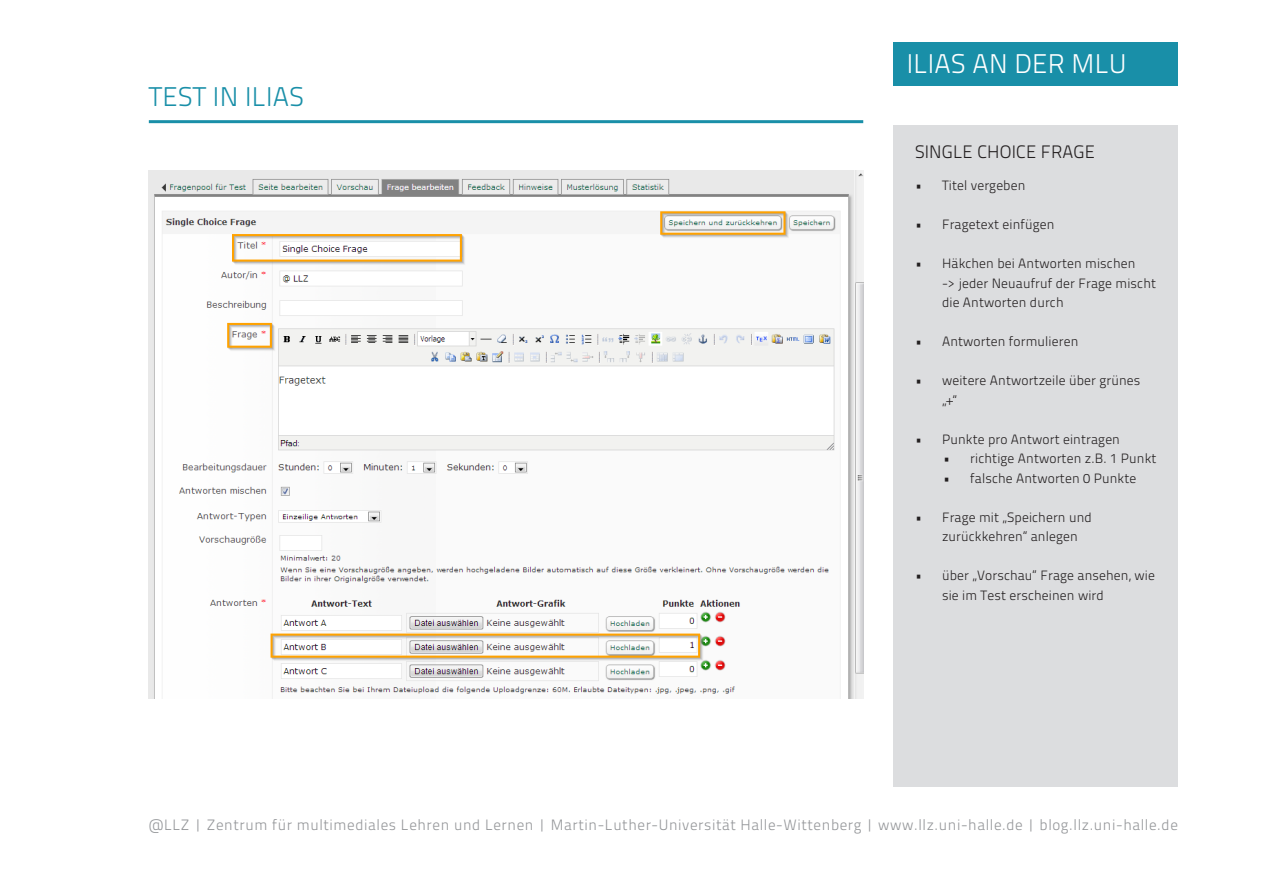
<style>
.page{position:relative;width:1263px;height:893px;background:#fff}
.page>*{position:absolute;margin:0;border:0;box-sizing:border-box;transform-origin:0 0}
.Kategorie-Reiter{font:27px "Titillium Text 25 L 250 wt";letter-spacing:.01em;color:#fff}
.überschrift2{font:27px "Titillium Text 25 L 250 wt";letter-spacing:.01em;color:#198fa8}
.überschrift4_schwarz{font:18px "Titillium Text 25 L 250 wt";letter-spacing:.01em;color:#231f20}
.t1{font:15px "Titillium Text 25 L 250 wt";letter-spacing:.04em;color:#939598}
.t2{font:13.5px/19.5px "Titillium Text 25 L 250 wt";letter-spacing:.01em;color:#231f20}
</style>
<div class="page">
<div style="left:893px;top:43px;width:285px;height:43px;background:#198fa8"></div>
<hr style="left:149px;top:120px;width:714px;height:3px;background:#198fa8">
<div style="left:893px;top:125px;width:285px;height:662px;background:#dcdddf"></div>
<img style="left:149px;top:170px;width:714px;height:528px">
<p class="überschrift2" style="left:149px;top:77px;width:157px">TEST IN ILIAS</p>
<p class="Kategorie-Reiter" style="left:907px;top:44px;width:221px">ILIAS AN DER MLU</p>
<p class="überschrift4_schwarz" style="left:915px;top:139px;width:181px">SINGLE CHOICE FRAGE</p>
<p class="t2" style="left:915px;top:175px;width:112px">• Titel vergeben</p>
<p class="t2" style="left:915px;top:214px;width:141px">• Fragetext einfügen</p>
<p class="t2" style="left:942px;top:253px;width:215px;text-indent:-27px">• Häkchen bei Antworten mischen<br>-&gt; jeder Neuaufruf der Frage mischt die Antworten durch</p>
<p class="t2" style="left:915px;top:331px;width:165px">• Antworten formulieren</p>
<p class="t2" style="left:942px;top:370px;width:200px;text-indent:-27px">• weitere Antwortzeile über grünes „+“</p>
<p class="t2" style="left:915px;top:428px;width:206px">• Punkte pro Antwort eintragen</p>
<p class="t2" style="left:943px;top:448px;width:215px">• richtige Antworten z.B. 1 Punkt</p>
<p class="t2" style="left:943px;top:467px;width:194px">• falsche Antworten 0 Punkte</p>
<p class="t2" style="left:942px;top:506px;width:151px;text-indent:-27px">• Frage mit „Speichern und zurückkehren“ anlegen</p>
<p class="t2" style="left:942px;top:565px;width:214px;text-indent:-27px">• über „Vorschau“ Frage ansehen, wie sie im Test erscheinen wird</p>
<p class="t1" style="left:149px;top:814px;width:1030px">@LLZ | Zentrum für multimediales Lehren und Lernen | Martin-Luther-Universität Halle-Wittenberg | www.llz.uni-halle.de | blog.llz.uni-halle.de</p>
</div>
